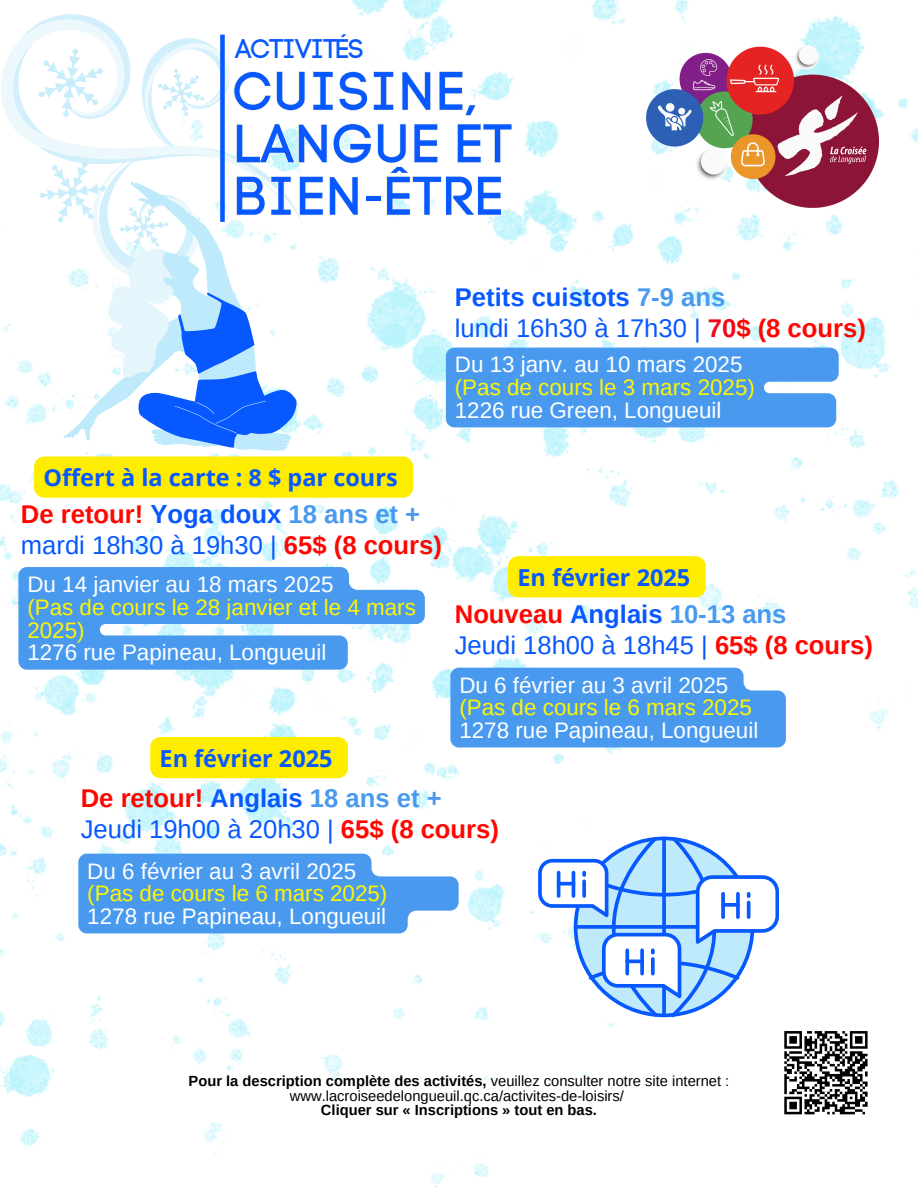
<style>
.page{position:relative;width:918px;height:1188px;background:#fff}
.page>*{position:absolute;margin:0;border:0;box-sizing:border-box;transform-origin:0 0}
.t1{font:53.7px/52.5px "Code Pro Normal LC";color:#0758ff}
.t2{font:26.7px "Code Pro Normal LC";letter-spacing:-.055em;color:#0758ff}
.t3{font:700 25.65px/31.2px "Arimo";color:#ff0600}
.t4{font:25.65px/30.3px "Arimo";color:#0758ff}
.t5{font:700 23.4px "Open Sans";color:#0758ff}
.t6{font:22.35px/22.8px "Arimo";color:#fff}
.t7{font:14.7px/14.7px "Arimo";color:#000;text-align:center}
.t8{font:700 14.7px "Arimo";color:#000}
.s1{font-weight:700}
.s2{font-weight:700;color:#499aef}
.s3{font-weight:700;color:#ef0819}
.s4{font-weight:700;color:#ff0600}
.s5{color:#fff500}
.s6{color:#0758ff}
.s7{color:#499aef}
.s8{font-weight:400;color:#0758ff}
</style>
<div class="page">
<img style="left:0;top:0;width:918px;height:1188px">
<svg style="left:5px;top:14px;width:298px;height:212px"></svg>
<svg style="left:0;top:19px;width:293px;height:194px"></svg>
<div style="left:220px;top:35px;width:5px;height:187px;background:#0758ff"></div>
<div style="left:779px;top:1026px;width:94px;height:93px;background:#fff"></div>
<svg style="left:784px;top:1031px;width:84px;height:84px"></svg>
<img style="left:839px;top:46px;width:39px;height:162px">
<svg style="left:538px;top:837px;width:241px;height:180px"></svg>
<svg style="left:18px;top:567px;width:407px;height:103px;background:#6badf2"></svg>
<div style="left:450px;top:668px;width:336px;height:79px;background:#499aef"></div>
<svg style="left:78px;top:854px;width:381px;height:79px;background:#5ca4f0"></svg>
<svg style="left:34px;top:37px;width:805px;height:461px"></svg>
<div style="left:150px;top:737px;width:198px;height:41px;background:#ffed00;border-radius:10px"></div>
<div style="left:508px;top:556px;width:198px;height:41px;background:#ffed00;border-radius:10px"></div>
<p class="t2" style="left:235px;top:33px;width:131px">ACTIVITÉS</p>
<p class="t1" style="left:232px;top:65px;width:281px">CUISINE,<br>LANGUE ET<br>BIEN-ÊTRE</p>
<p class="t4" style="left:455px;top:282px;width:413px"><span class="s1">Petits cuistots</span> <span class="s2">7-9 ans<br></span>lundi 16h30 à 17h30 | <span class="s3">70</span><span class="s4">$ (8 cours)</span></p>
<h3 class="t6" style="left:455px;top:353px;width:302px">Du 13 janv. au 10 mars 2025 <span class="s5">(Pas de cours le 3 mars 2025)<br></span>1226 rue Green, Longueuil</h3>
<h4 class="t5" style="left:43px;top:461px;width:356px">Offert à la carte : 8 $ par cours</h4>
<h1 class="t3" style="left:21px;top:499px;width:423px">De retour! <span class="s6">Yoga doux</span> <span class="s7">18 ans et + </span><span class="s8">mardi 18h30 à 19h30 |</span> 65$ (8 cours)</h1>
<p class="t6" style="left:27px;top:573px;width:390px">Du 14 janvier au 18 mars 2025<br><span class="s5">(Pas de cours le 28 janvier et le 4 mars<br>2025)<br></span>1276 rue Papineau, Longueuil</p>
<h3 class="t5" style="left:160px;top:742px;width:174px">En février 2025</h3>
<h4 class="t5" style="left:517px;top:561px;width:174px">En février 2025</h4>
<h4 class="t3" style="left:455px;top:599px;width:420px;line-height:30.3px">Nouveau <span class="s6">Anglais</span> <span class="s7">10-13 ans<br></span><span class="s8">Jeudi 18h00 à 18h45 |</span> 65$ (8 cours)</h4>
<h5 class="t6" style="left:459px;top:673px;width:300px">Du 6 février au 3 avril 2025 <span class="s5">(Pas de cours le 6 mars 2025<br></span>1278 rue Papineau, Longueuil</h5>
<h6 class="t3" style="left:81px;top:782px;width:420px">De retour! <span class="s6">Anglais</span> <span class="s7">18 ans et +<br></span><span class="s8">Jeudi 19h00 à 20h30 |</span> 65$ (8 cours)</h6>
<h6 class="t6" style="left:87px;top:859px;width:302px">Du 6 février au 3 avril 2025 <span class="s5">(Pas de cours le 6 mars 2025)<br></span>1278 rue Papineau, Longueuil</h6>
<p class="t7" style="left:189px;top:1073px;width:542px"><span class="s1">Pour la description complète des activités,</span> veuillez consulter notre site internet : www.lacroiseedelongueuil.qc.ca/activites-de-loisirs/</p>
<h2 class="t8" style="left:321px;top:1102px;width:277px">Cliquer sur « Inscriptions » tout en bas.</h2>
</div>
